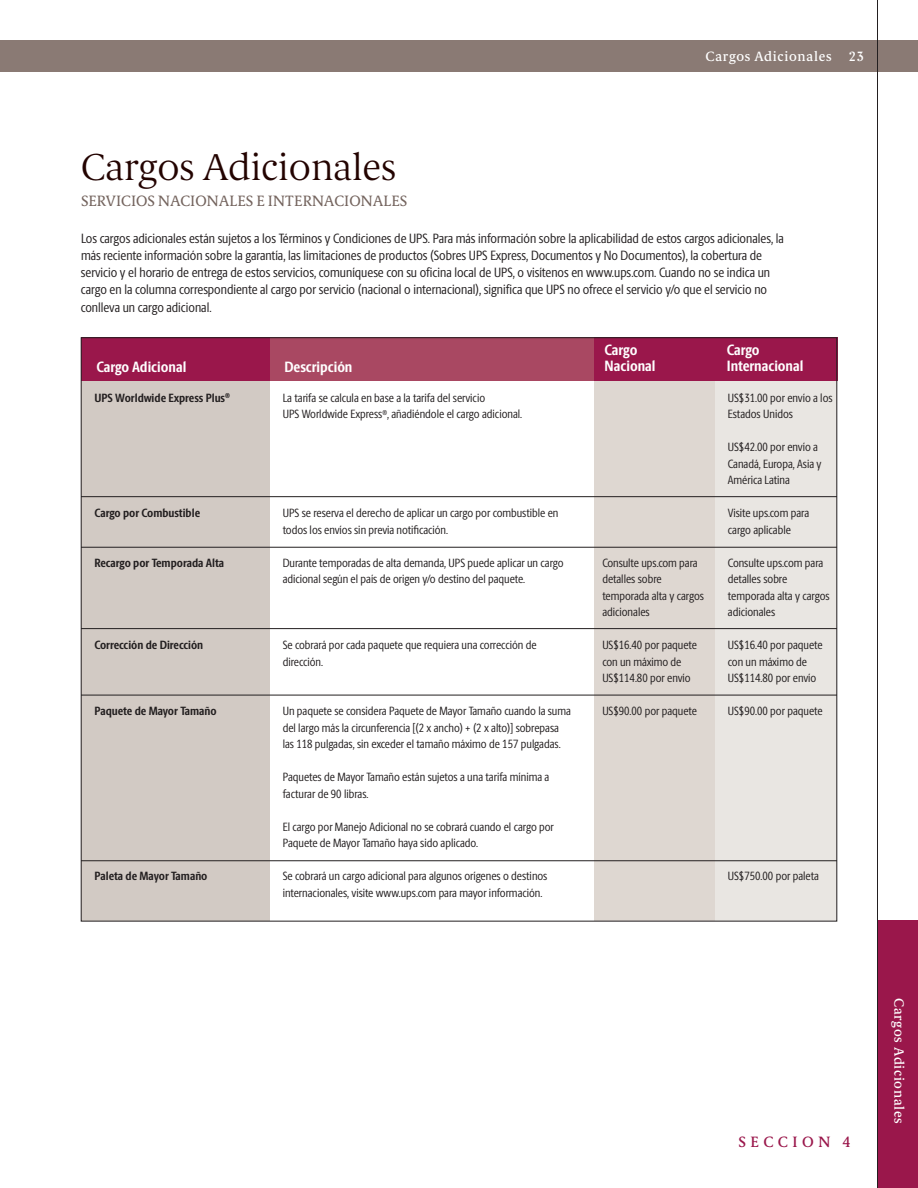
<style>
.page{position:relative;width:918px;height:1188px;background:#fff}
.page>*{position:absolute;margin:0;border:0;box-sizing:border-box;transform-origin:0 0}
.t1{font:200 37.5px "UPS Berlingske Serif Tx";color:#230300}
.t2{font:700 15px/16.5px "UPS Berlingske Sans Cn";color:#fff}
.t3{font:15px "UPS Berlingske Serif Tx";color:#74645e}
.t4{font:500 15px "UPS Berlingske Serif Tx";letter-spacing:.3em;color:#9a174b}
.t5{font:13.5px/17.2px "UPS Berlingske Sans Cn";color:#231f20}
.t6{font:500 13.5px "UPS Berlingske Serif Tx";letter-spacing:.05em;color:#fff}
.t7{font:12px/16.5px "UPS Berlingske Sans Cn";color:#231f20}
.t8{font:700 12px "UPS Berlingske Sans Cn";color:#231f20}
</style>
<div class="page">
<div style="left:0;top:40px;width:918px;height:32px;background:#8a7a74"></div>
<div style="left:877px;top:920px;width:41px;height:268px;background:#9a174b"></div>
<hr style="left:877px;top:0;width:1px;height:1188px;background:#231f20">
<div style="left:594px;top:380px;width:122px;height:541px;background:#ded7d1"></div>
<div style="left:716px;top:380px;width:121px;height:541px;background:#e9e6e2"></div>
<div style="left:81px;top:380px;width:189px;height:541px;background:#d2cac4"></div>
<div style="left:81px;top:338px;width:189px;height:43px;background:#9a174b"></div>
<div style="left:270px;top:338px;width:324px;height:43px;background:#a94862"></div>
<div style="left:594px;top:338px;width:243px;height:43px;background:#9a174b"></div>
<hr style="left:81px;top:496px;width:756px;height:1px;background:#231f20">
<hr style="left:81px;top:547px;width:756px;height:1px;background:#231f20">
<hr style="left:81px;top:628px;width:756px;height:1px;background:#231f20">
<hr style="left:81px;top:695px;width:756px;height:1px;background:#231f20">
<hr style="left:81px;top:860px;width:756px;height:1px;background:#231f20">
<h1 class="t1" style="left:81px;top:141px;width:317px">Cargos Adicionales</h1>
<p class="t3" style="left:81px;top:190px;width:328px">SERVICIOS NACIONALES E INTERNACIONALES</p>
<p class="t6" style="left:706px;top:47px;width:128px">Cargos Adicionales</p>
<p class="t6" style="left:849px;top:47px;width:17px">23</p>
<p class="t5" style="left:81px;top:231px;width:705px">Los cargos adicionales están sujetos a los Términos y Condiciones de UPS. Para más información sobre la aplicabilidad de estos cargos adicionales, la más reciente información sobre la garantía, las limitaciones de productos (Sobres UPS Express, Documentos y No Documentos), la cobertura de servicio y el horario de entrega de estos servicios, comuníquese con su oficina local de UPS, o visítenos en www.ups.com. Cuando no se indica un cargo en la columna correspondiente al cargo por servicio (nacional o internacional), significa que UPS no ofrece el servicio y/o que el servicio no conlleva un cargo adicional.</p>
<p class="t2" style="left:96px;top:358px;width:91px">Cargo Adicional</p>
<p class="t2" style="left:284px;top:358px;width:70px">Descripción</p>
<p class="t8" style="left:94px;top:389px;width:137px">UPS Worldwide Express Plus<sup>®</sup></p>
<p class="t7" style="left:283px;top:391px;width:241px">La tarifa se calcula en base a la tarifa del servicio<br>UPS Worldwide Express<sup>®</sup>, añadiéndole el cargo adicional.</p>
<p class="t8" style="left:94px;top:504px;width:107px">Cargo por Combustible</p>
<p class="t8" style="left:94px;top:554px;width:131px">Recargo por Temporada Alta</p>
<p class="t7" style="left:283px;top:506px;width:277px">UPS se reserva el derecho de aplicar un cargo por combustible en todos los envíos sin previa notificación.</p>
<p class="t7" style="left:283px;top:556px;width:283px">Durante temporadas de alta demanda, UPS puede aplicar un cargo adicional según el país de origen y/o destino del paquete.</p>
<p class="t8" style="left:94px;top:636px;width:110px">Corrección de Dirección</p>
<p class="t7" style="left:283px;top:638px;width:255px">Se cobrará por cada paquete que requiera una corrección de dirección.</p>
<p class="t8" style="left:94px;top:702px;width:124px">Paquete de Mayor Tamaño</p>
<p class="t8" style="left:94px;top:867px;width:115px">Paleta de Mayor Tamaño</p>
<p class="t7" style="left:283px;top:704px;width:290px">Un paquete se considera Paquete de Mayor Tamaño cuando la suma del largo más la circunferencia [(2 x ancho) + (2 x alto)] sobrepasa las 118 pulgadas, sin exceder el tamaño máximo de 157 pulgadas.</p>
<p class="t7" style="left:283px;top:770px;width:268px">Paquetes de Mayor Tamaño están sujetos a una tarifa mínima a facturar de 90 libras.</p>
<p class="t7" style="left:283px;top:820px;width:273px">El cargo por Manejo Adicional no se cobrará cuando el cargo por<br>Paquete de Mayor Tamaño haya sido aplicado.</p>
<p class="t7" style="left:283px;top:869px;width:266px">Se cobrará un cargo adicional para algunos orígenes o destinos internacionales, visite www.ups.com para mayor información.</p>
<p class="t2" style="left:605px;top:341px;width:52px">Cargo<br>Nacional</p>
<p class="t7" style="left:602px;top:556px;width:103px">Consulte ups.com para detalles sobre temporada alta y cargos adicionales</p>
<p class="t7" style="left:602px;top:638px;width:96px">US$16.40 por paquete con un máximo de<br>US$114.80 por envío</p>
<p class="t7" style="left:602px;top:704px;width:96px">US$90.00 por paquete</p>
<p class="t2" style="left:727px;top:341px;width:78px">Cargo<br>Internacional</p>
<p class="t7" style="left:728px;top:391px;width:106px">US$31.00 por envío a los<br>Estados Unidos</p>
<p class="t7" style="left:728px;top:440px;width:95px">US$42.00 por envío a<br>Canadá, Europa, Asia y<br>América Latina</p>
<p class="t7" style="left:728px;top:506px;width:83px">Visite ups.com para cargo aplicable</p>
<p class="t7" style="left:728px;top:556px;width:103px">Consulte ups.com para detalles sobre temporada alta y cargos adicionales</p>
<p class="t7" style="left:728px;top:638px;width:96px">US$16.40 por paquete con un máximo de<br>US$114.80 por envío</p>
<p class="t7" style="left:728px;top:704px;width:96px">US$90.00 por paquete</p>
<p class="t7" style="left:728px;top:869px;width:93px">US$750.00 por paleta</p>
<p class="t4" style="left:739px;top:1131px;width:113px">SECCION 4</p>
<p class="t6" style="left:909px;top:998px;width:128px;rotate:90deg">Cargos Adicionales</p>
</div>
